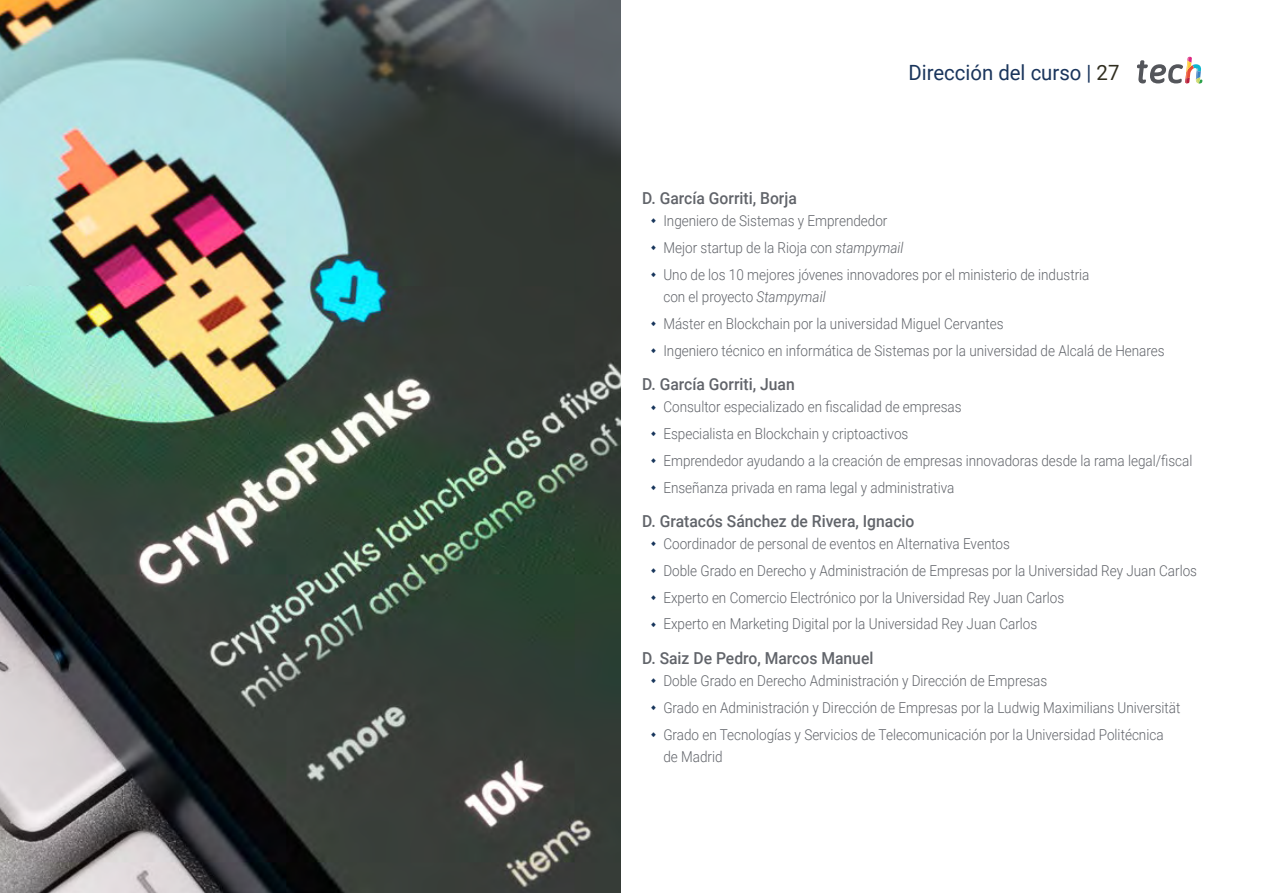
<style>
.page{position:relative;width:1263px;height:893px;background:#fff}
.page>*{position:absolute;margin:0;border:0;box-sizing:border-box;transform-origin:0 0}
.t1{font:21px "Roboto";color:#1a355c}
.t2{font:500 16.5px "Roboto";color:#61646a;scale:.95 1}
.t3{font:300 15px/26.7px "Roboto";color:#61646a;scale:.9 1}
.s1{color:#312e20}
.s2{font-style:italic}
</style>
<div class="page">
<img style="left:0;top:0;width:621px;height:893px">
<svg style="left:1137px;top:57px;width:65px;height:27px"></svg>
<h1 class="t1" style="left:908px;top:57px;width:213px">Dirección del curso | <span class="s1">27</span></h1>
<p class="t2" style="left:642px;top:186px;width:164px">D. García Gorriti, Borja</p>
<p class="t3" style="left:663px;top:207px;width:475px">Ingeniero de Sistemas y Emprendedor<br>Mejor startup de la Rioja con <span class="s2">stampymail<br></span>Uno de los 10 mejores jóvenes innovadores por el ministerio de industria</p>
<p class="t3" style="left:663px;top:283px;width:558px">con el proyecto <span class="s2">Stampymail<br></span>Máster en Blockchain por la universidad Miguel Cervantes<br>Ingeniero técnico en informática de Sistemas por la universidad de Alcalá de Henares</p>
<p class="t2" style="left:642px;top:372px;width:162px">D. García Gorriti, Juan</p>
<p class="t3" style="left:663px;top:393px;width:589px">Consultor especializado en fiscalidad de empresas<br>Especialista en Blockchain y criptoactivos<br>Emprendedor ayudando a la creación de empresas innovadoras desde la rama legal/fiscal Enseñanza privada en rama legal y administrativa</p>
<p class="t2" style="left:642px;top:509px;width:288px">D. Gratacós Sánchez de Rivera, Ignacio</p>
<p class="t3" style="left:663px;top:530px;width:594px">Coordinador de personal de eventos en Alternativa Eventos<br>Doble Grado en Derecho y Administración de Empresas por la Universidad Rey Juan Carlos Experto en Comercio Electrónico por la Universidad Rey Juan Carlos<br>Experto en Marketing Digital por la Universidad Rey Juan Carlos</p>
<p class="t2" style="left:642px;top:646px;width:245px">D. Saiz De Pedro, Marcos Manuel</p>
<p class="t3" style="left:663px;top:667px;width:576px">Doble Grado en Derecho Administración y Dirección de Empresas<br>Grado en Administración y Dirección de Empresas por la Ludwig Maximilians Universität<br>Grado en Tecnologías y Servicios de Telecomunicación por la Universidad Politécnica</p>
<p class="t3" style="left:663px;top:743px;width:67px">de Madrid</p>
</div>
